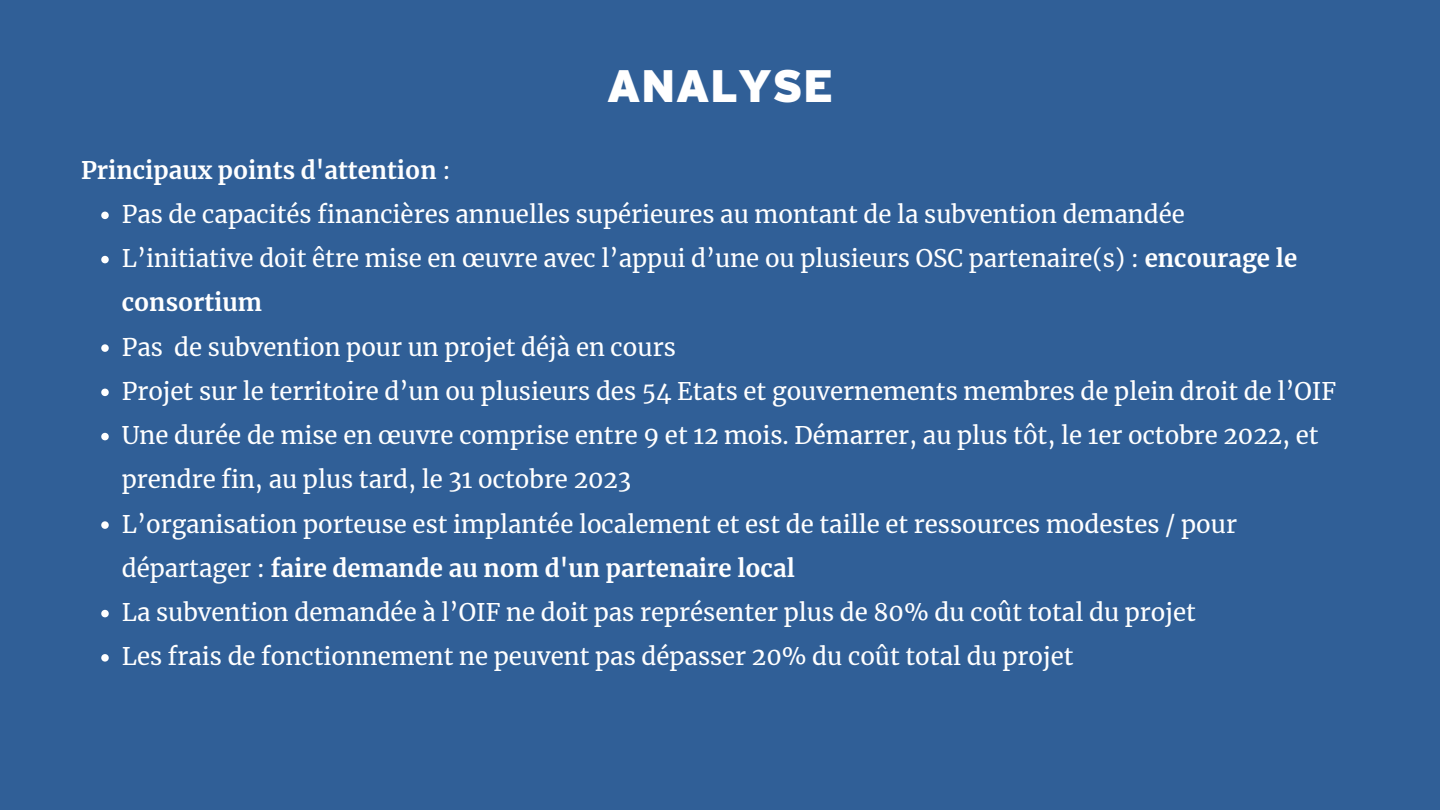
<style>
.page{position:relative;width:1440px;height:810px;background:#305f97}
.page>*{position:absolute;margin:0;border:0;box-sizing:border-box;transform-origin:0 0}
.t1{font:900 45.5px "Interstate";color:#fff}
.t2{font:24px/44.2px "Merriweather";color:#fff}
.t3{font:700 24px "Merriweather";color:#fff}
.s1{font-weight:400}
.s2{font-weight:700}
</style>
<div class="page">
<svg style="left:101px;top:212px;width:8px;height:7px"></svg>
<svg style="left:101px;top:256px;width:8px;height:7px"></svg>
<svg style="left:101px;top:344px;width:8px;height:8px"></svg>
<svg style="left:101px;top:389px;width:8px;height:7px"></svg>
<svg style="left:101px;top:433px;width:8px;height:7px"></svg>
<svg style="left:101px;top:521px;width:8px;height:8px"></svg>
<svg style="left:101px;top:610px;width:8px;height:7px"></svg>
<svg style="left:101px;top:654px;width:8px;height:8px"></svg>
<p class="t3" style="left:81px;top:155px;width:371px">Principaux points d'attention <span class="s1">:</span></p>
<h1 class="t1" style="left:607px;top:60px;width:228px">ANALYSE</h1>
<p class="t2" style="left:122px;top:192px;width:1177px">Pas de capacités financières annuelles supérieures au montant de la subvention demandée<br>L’initiative doit être mise en œuvre avec l’appui d’une ou plusieurs OSC partenaire(s) : <span class="s2">encourage le consortium</span></p>
<p class="t2" style="left:122px;top:325px;width:1216px">Pas de subvention pour un projet déjà en cours<br>Projet sur le territoire d’un ou plusieurs des 54 Etats et gouvernements membres de plein droit de l’OIF Une durée de mise en œuvre comprise entre 9 et 12 mois. Démarrer, au plus tôt, le 1er octobre 2022, et prendre fin, au plus tard, le 31 octobre 2023<br>L’organisation porteuse est implantée localement et est de taille et ressources modestes / pour départager : <span class="s2">faire demande au nom d'un partenaire local<br></span>La subvention demandée à l’OIF ne doit pas représenter plus de 80% du coût total du projet<br>Les frais de fonctionnement ne peuvent pas dépasser 20% du coût total du projet</p>
</div>
